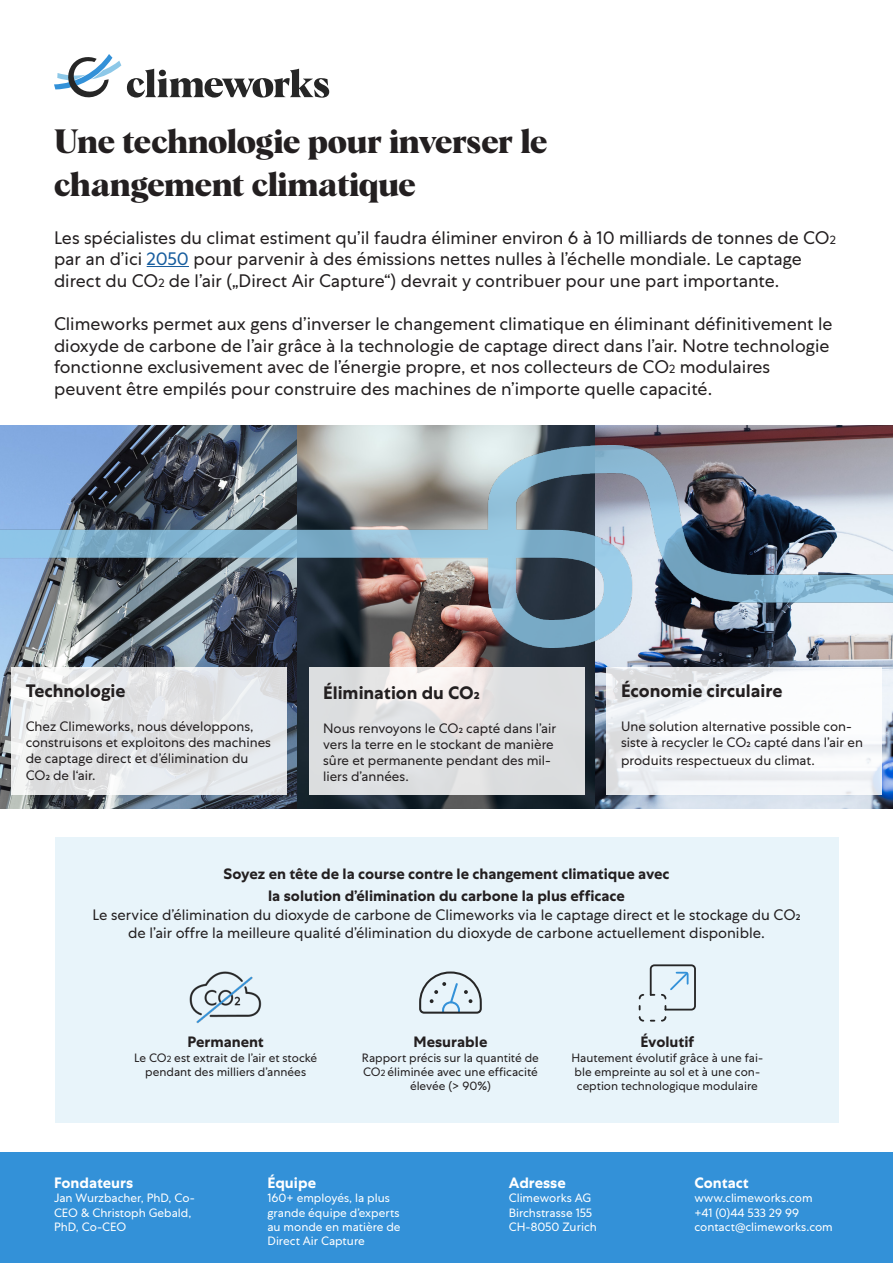
<style>
.page{position:relative;width:893px;height:1263px;background:#fff}
.page>*{position:absolute;margin:0;border:0;box-sizing:border-box;transform-origin:0 0}
.t1{font:700 33px/43.2px "Albra";letter-spacing:-.01em;color:#231f20}
.t2{font:18px/21.6px "Centra No 1";color:#231f20}
.t3{font:700 18px "Centra No 1";color:#231f20}
.t4{font:15px/18px "Centra No 1";color:#231f20;text-align:center}
.t5{font:700 15px/21.6px "Centra No 1";color:#231f20;text-align:center}
.t6{font:700 15px "Centra No 1";color:#fff}
.t7{font:13.5px/16.2px "Centra No 1";color:#231f20}
.t8{font:12px/14.4px "Centra No 1";color:#fff}
.t9{font:12px/14.4px "Centra No 1";color:#231f20;text-align:center}
.s1{font-size:12px}
.s2{color:#175d9e}
.s3{font-size:9px}
</style>
<div class="page">
<svg style="left:127px;top:69px;width:202px;height:29px"></svg>
<svg style="left:54px;top:54px;width:67px;height:44px"></svg>
<hr style="left:147px;top:266px;width:42px;height:1px;background:#175d9e">
<div style="left:0;top:1152px;width:893px;height:111px;background:#3391d8"></div>
<div style="left:55px;top:838px;width:783px;height:285px;background:#e8f4fa"></div>
<svg style="left:419px;top:972px;width:63px;height:41px"></svg>
<svg style="left:638px;top:964px;width:58px;height:58px"></svg>
<img style="left:189px;top:971px;width:73px;height:53px">
<img style="left:0;top:426px;width:893px;height:382px">
<svg style="left:11px;top:667px;width:275px;height:128px;background:#e4e6e8"></svg>
<svg style="left:309px;top:667px;width:275px;height:128px;background:#e0e1e2"></svg>
<svg style="left:606px;top:667px;width:276px;height:128px;fill:#f6f8fb"></svg>
<img style="left:0;top:445px;width:893px;height:203px">
<p class="t1" style="left:54px;top:118px;width:495px">Une technologie pour inverser le changement climatique</p>
<p class="t2" style="left:54px;top:226px;width:783px">Les spécialistes du climat estiment qu’il faudra éliminer environ 6 à 10 milliards de tonnes de CO<span class="s1">2 </span>par an d’ici <span class="s2">2050</span> pour parvenir à des émissions nettes nulles à l’échelle mondiale. Le captage direct du CO<span class="s1">2</span> de l’air („Direct Air Capture“) devrait y contribuer pour une part importante.</p>
<p class="t2" style="left:54px;top:313px;width:780px">Climeworks permet aux gens d’inverser le changement climatique en éliminant définitivement le dioxyde de carbone de l’air grâce à la technologie de captage direct dans l’air. Notre technologie fonctionne exclusivement avec de l’énergie propre, et nos collecteurs de CO<span class="s1">2</span> modulaires peuvent être empilés pour construire des machines de n’importe quelle capacité.</p>
<p class="t3" style="left:26px;top:680px;width:101px">Technologie</p>
<p class="t7" style="left:26px;top:718px;width:247px">Chez Climeworks, nous développons, construisons et exploitons des machines de captage direct et d’élimination du<br>CO₂ de l‘air.</p>
<p class="t3" style="left:323px;top:682px;width:158px">Élimination du CO₂</p>
<p class="t7" style="left:323px;top:720px;width:235px">Nous renvoyons le CO₂ capté dans l’air vers la terre en le stockant de manière sûre et permanente pendant des mil&shy;liers d’années.</p>
<p class="t3" style="left:621px;top:680px;width:163px">Économie circulaire</p>
<p class="t7" style="left:621px;top:718px;width:243px">Une solution alternative possible con&shy;siste à recycler le CO₂ capté dans l’air en</p>
<p class="t7" style="left:621px;top:752px;width:195px">produits respectueux du climat.</p>
<p class="t5" style="left:224px;top:863px;width:447px">Soyez en tête de la course contre le changement climatique avec la solution d’élimination du carbone la plus efficace</p>
<p class="t4" style="left:93px;top:906px;width:709px">Le service d’élimination du dioxyde de carbone de Climeworks via le captage direct et le stockage du CO₂ de l’air offre la meilleure qualité d’élimination du dioxyde de carbone actuellement disponible.</p>
<p class="t5" style="left:188px;top:1031px;width:78px">Permanent</p>
<p class="t9" style="left:134px;top:1050px;width:185px">Le CO<span class="s3">2</span> est extrait de l’air et stocké pendant des milliers d’années</p>
<p class="t5" style="left:414px;top:1031px;width:75px">Mesurable</p>
<p class="t9" style="left:362px;top:1050px;width:178px">Rapport précis sur la quantité de<br>CO<span class="s3">2</span> éliminée avec une efficacité élevée (&gt; 90%)</p>
<p class="t5" style="left:640px;top:1031px;width:55px">Évolutif</p>
<p class="t9" style="left:571px;top:1050px;width:193px;text-align:left">Hautement évolutif grâce à une fai&shy;ble empreinte au sol et à une con&shy;ception technologique modulaire</p>
<p class="t6" style="left:54px;top:1174px;width:81px">Fondateurs</p>
<p class="t8" style="left:54px;top:1191px;width:142px">Jan Wurzbacher, PhD, Co-<br>CEO &amp; Christoph Gebald,<br>PhD, Co-CEO</p>
<p class="t6" style="left:267px;top:1174px;width:50px">Équipe</p>
<p class="t8" style="left:267px;top:1191px;width:135px">160+ employés, la plus grande équipe d’experts au monde en matière de<br>Direct Air Capture</p>
<p class="t6" style="left:509px;top:1174px;width:58px">Adresse</p>
<p class="t8" style="left:509px;top:1191px;width:84px">Climeworks AG</p>
<p class="t8" style="left:509px;top:1205px;width:90px">Birchstrasse 155<br>CH-8050 Zurich</p>
<p class="t6" style="left:694px;top:1174px;width:56px">Contact</p>
<p class="t8" style="left:694px;top:1191px;width:120px">www.climeworks.com +41 (0)44 533 29 99</p>
<p class="t8" style="left:694px;top:1219px;width:140px">contact@climeworks.com</p>
</div>
